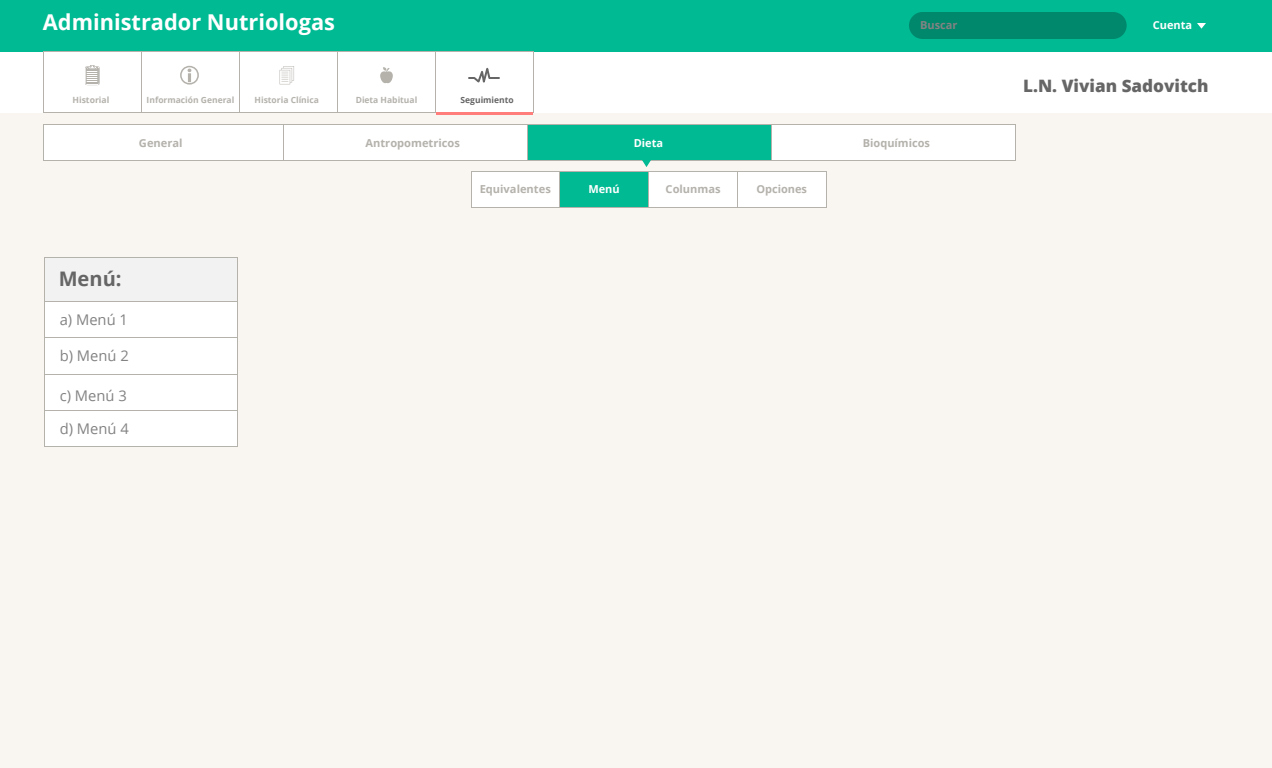
<style>
.page{position:relative;width:1272px;height:768px;background:#fff}
.page>*{position:absolute;margin:0;border:0;box-sizing:border-box;transform-origin:0 0}
.t1{font:700 21.8px "Open Sans";color:#fff}
.t2{font:700 20.1px "Open Sans";color:#666}
.t3{font:800 17.1px "Open Sans";color:#666}
.t4{font:14.7px "Open Sans";color:#838383}
.t5{font:700 11px "Open Sans";color:#b5b2ac}
.t6{font:700 11px "Open Sans";color:#fff}
.t7{font:700 11px "Open Sans";color:#838383}
.t8{font:700 8.5px "Open Sans";color:#b5b2ac}
.t9{font:700 8.5px "Open Sans";color:#666}
</style>
<div class="page">
<div style="left:0;top:113px;width:1272px;height:655px;background:#f9f6f2"></div>
<div style="left:44px;top:257px;width:194px;height:47px;background:#f2f2f2;border:1px solid #b5b2ac"></div>
<div style="left:44px;top:301px;width:194px;height:146px;background:#fff;border:1px solid #b5b2ac"></div>
<div style="left:0;top:0;width:1272px;height:52px;background:#00ba93"></div>
<svg style="left:1197px;top:23px;width:9px;height:6px"></svg>
<div style="left:43px;top:51px;width:99px;height:62px;border:1px solid #b5b2ac"></div>
<div style="left:141px;top:51px;width:99px;height:62px;border:1px solid #b5b2ac"></div>
<div style="left:239px;top:51px;width:99px;height:62px;border:1px solid #b5b2ac"></div>
<div style="left:337px;top:51px;width:99px;height:62px;border:1px solid #b5b2ac"></div>
<div style="left:435px;top:51px;width:99px;height:62px;border:1px solid #b5b2ac"></div>
<hr style="left:436px;top:112px;width:97px;height:3px;background:#ff7d7a">
<svg style="left:85px;top:65px;width:15px;height:20px"></svg>
<svg style="left:180px;top:66px;width:19px;height:19px"></svg>
<svg style="left:280px;top:66px;width:14px;height:18px"></svg>
<svg style="left:468px;top:67px;width:32px;height:16px"></svg>
<svg style="left:380px;top:67px;width:13px;height:17px"></svg>
<div style="left:909px;top:12px;width:218px;height:27px;background:#00886c;border-radius:14px"></div>
<hr style="left:44px;top:337px;width:193px;height:1px;background:#b5b2ac">
<hr style="left:44px;top:410px;width:193px;height:1px;background:#b5b2ac">
<hr style="left:44px;top:374px;width:193px;height:1px;background:#b5b2ac">
<div style="left:43px;top:124px;width:241px;height:37px;background:#fff;border:1px solid #b5b2ac"></div>
<div style="left:283px;top:124px;width:245px;height:37px;background:#fff;border:1px solid #b5b2ac"></div>
<div style="left:527px;top:124px;width:245px;height:37px;background:#00ba93;border:1px solid #b5b2ac"></div>
<div style="left:771px;top:124px;width:245px;height:37px;background:#fff;border:1px solid #b5b2ac"></div>
<div style="left:471px;top:171px;width:89px;height:37px;background:#fff;border:1px solid #b5b2ac"></div>
<div style="left:559px;top:171px;width:90px;height:37px;background:#00ba93;border:1px solid #b5b2ac"></div>
<div style="left:648px;top:171px;width:90px;height:37px;background:#fff;border:1px solid #b5b2ac"></div>
<div style="left:737px;top:171px;width:90px;height:37px;background:#fff;border:1px solid #b5b2ac"></div>
<svg style="left:642px;top:160px;width:9px;height:7px"></svg>
<h1 class="t1" style="left:43px;top:7px;width:294px">Administrador Nutriologas</h1>
<p class="t6" style="left:1153px;top:17px;width:41px">Cuenta</p>
<p class="t7" style="left:920px;top:17px;width:39px">Buscar</p>
<p class="t8" style="left:72px;top:94px;width:38px">Historial</p>
<p class="t8" style="left:147px;top:94px;width:89px">Información General</p>
<p class="t8" style="left:255px;top:94px;width:66px">Historia Clínica</p>
<p class="t8" style="left:356px;top:94px;width:63px">Dieta Habitual</p>
<p class="t9" style="left:461px;top:94px;width:55px">Seguimiento</p>
<p class="t5" style="left:139px;top:135px;width:45px">General</p>
<p class="t5" style="left:365px;top:135px;width:96px">Antropometricos</p>
<p class="t6" style="left:634px;top:135px;width:31px">Dieta</p>
<p class="t5" style="left:863px;top:135px;width:69px">Bioquímicos</p>
<p class="t5" style="left:480px;top:181px;width:73px">Equivalentes</p>
<p class="t6" style="left:588px;top:181px;width:33px">Menú</p>
<p class="t5" style="left:666px;top:181px;width:57px">Colunmas</p>
<p class="t5" style="left:756px;top:181px;width:52px">Opciones</p>
<h2 class="t2" style="left:59px;top:264px;width:64px">Menú:</h2>
<h3 class="t4" style="left:60px;top:310px;width:70px">a) Menú 1</h3>
<h3 class="t4" style="left:60px;top:345px;width:71px">b) Menú 2</h3>
<h3 class="t4" style="left:60px;top:386px;width:69px">c) Menú 3</h3>
<h3 class="t4" style="left:60px;top:419px;width:71px">d) Menú 4</h3>
<h3 class="t3" style="left:1023px;top:72px;width:187px">L.N. Vivian Sadovitch</h3>
</div>
